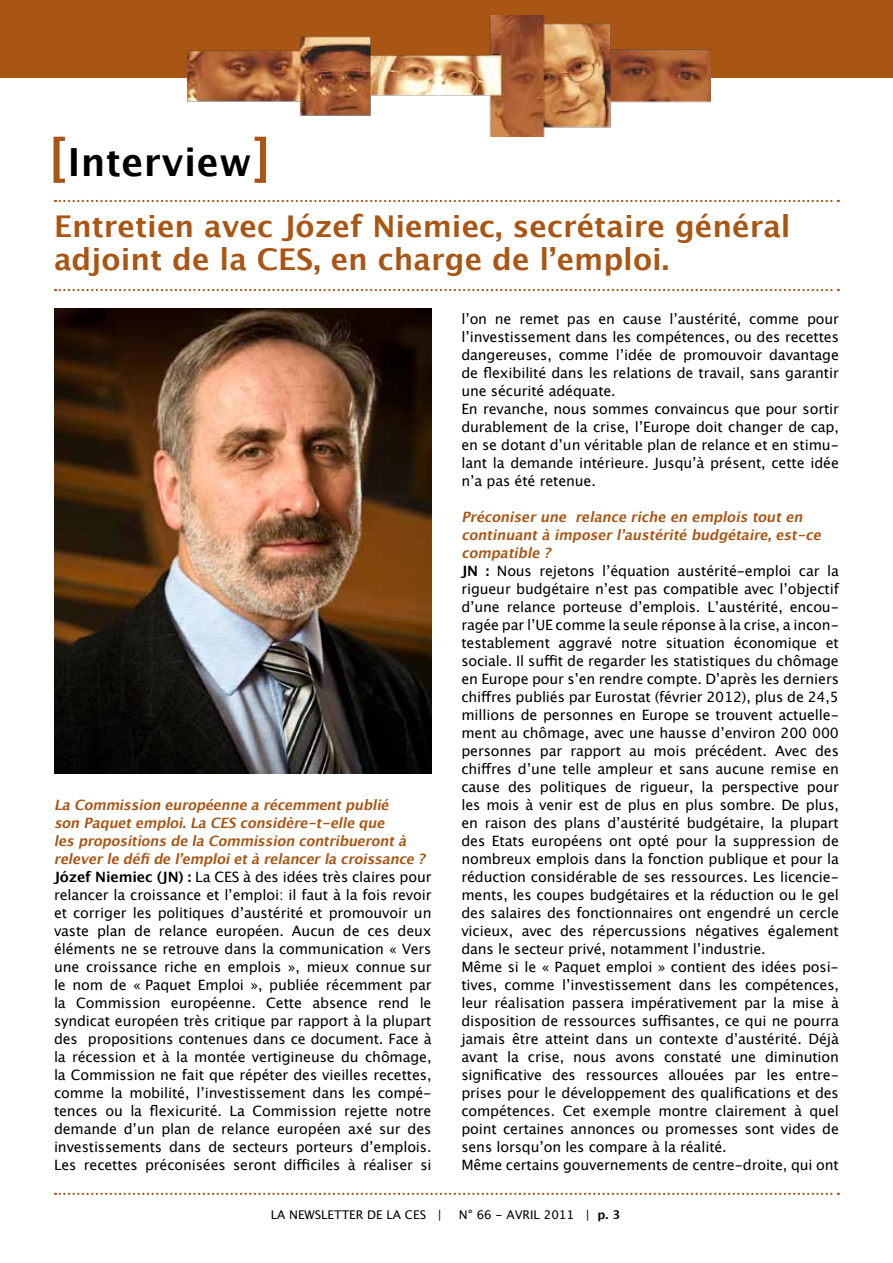
<style>
.page{position:relative;width:893px;height:1263px;background:#fff}
.page>*{position:absolute;margin:0;border:0;box-sizing:border-box;transform-origin:0 0}
.t1{font:700 38.7px "Lucida Grande";letter-spacing:.01em;color:#000}
.t2{font:700 30px/33px "Lucida Grande";color:#a95615}
.t3{font:14.25px/18px "Lucida Grande";letter-spacing:-.01em;color:#000}
.t4{font:12px "Lucida Grande";color:#000}
.s1{font-size:50.4px;color:#a95615}
.s2{font-weight:700;font-style:italic;color:#a95615}
.s3{font-weight:700}
</style>
<div class="page">
<svg style="left:55px;top:1193px;width:784px;height:2px"></svg>
<div style="left:0;top:0;width:893px;height:78px;background:#a95615"></div>
<img style="left:188px;top:15px;width:522px;height:121px">
<svg style="left:55px;top:200px;width:784px;height:2px"></svg>
<svg style="left:55px;top:289px;width:784px;height:2px"></svg>
<img style="left:54px;top:308px;width:378px;height:466px">
<h1 class="t1" style="left:49px;top:130px;width:224px"><span class="s1">[</span>Interview<span class="s1">]</span></h1>
<h2 class="t2" style="left:54px;top:210px;width:738px">Entretien avec Józef Niemiec, secrétaire général adjoint de la CES, en charge de l’emploi.</h2>
<p class="t3" style="left:54px;top:796px;width:379px"><span class="s2">LaCommission européennearécemmentpublié<br>son Paquetemploi.LaCESconsidère-t-elleque lespropositionsdelaCommission contribuerontà releverledéfi del’emploietàrelancerlacroissance?<br></span><span class="s3">Józef Niemiec (JN) :</span> La CES à des idées très claires pour relancer la croissance et l’emploi: il faut à la fois revoir et corriger les politiques d’austérité et promouvoir un vaste plan de relance européen. Aucun de ces deux éléments ne se retrouve dans la communication « Vers une croissance riche en emplois », mieux connue sur le nom de « Paquet Emploi », publiée récemment par la Commission européenne. Cette absence rend le syndicat européen très critique par rapport à la plupart des propositions contenues dans ce document. Face à la récession et à la montée vertigineuse du chômage, la Commission ne fait que répéter des vieilles recettes, comme la mobilité, l’investissement dans les compé&shy;tences ou la flexicurité. La Commission rejette notre demande d’un plan de relance européen axé sur des investissements dans de secteurs porteurs d’emplois.<br>Les recettes préconisées seront difficiles à réaliser si</p>
<p class="t3" style="left:461px;top:310px;width:379px">l’on ne remet pas en cause l’austérité, comme pour l’investissement dans les compétences, ou des recettes dangereuses, comme l’idée de promouvoir davantage de flexibilité dans les relations de travail, sans garantir une sécurité adéquate.<br>En revanche, nous sommes convaincus que pour sortir durablement de la crise, l’Europe doit changer de cap, en se dotant d’un véritable plan de relance et en stimu&shy;lant la demande intérieure. Jusqu’à présent, cette idée n’a pas été retenue.</p>
<p class="t3" style="left:461px;top:508px;width:379px"><span class="s2">Préconiserune relance riche en emploistouten continuantà imposerl’austérité budgétaire,est-ce compatible ?<br></span><span class="s3">JN :</span> Nous rejetons l’équation austérité-emploi car la rigueur budgétaire n’est pas compatible avec l’objectif d’une relance porteuse d’emplois. L’austérité, encou&shy;ragée par l’UE comme la seule réponse à la crise, a incon&shy;testablement aggravé notre situation économique et sociale. Il suffit de regarder les statistiques du chômage en Europe pour s’en rendre compte. D’après les derniers chiffres publiés par Eurostat (février 2012), plus de 24,5 millions de personnes en Europe se trouvent actuelle&shy;ment au chômage, avec une hausse d’environ 200 000 personnes par rapport au mois précédent. Avec des chiffres d’une telle ampleur et sans aucune remise en cause des politiques de rigueur, la perspective pour les mois à venir est de plus en plus sombre. De plus, en raison des plans d’austérité budgétaire, la plupart des Etats européens ont opté pour la suppression de nombreux emplois dans la fonction publique et pour la réduction considérable de ses ressources. Les licencie&shy;ments, les coupes budgétaires et la réduction ou le gel des salaires des fonctionnaires ont engendré un cercle vicieux, avec des répercussions négatives également dans le secteur privé, notamment l’industrie.<br>Même si le « Paquet emploi » contient des idées posi&shy;tives, comme l’investissement dans les compétences, leur réalisation passera impérativement par la mise à disposition de ressources suffisantes, ce qui ne pourra jamais être atteint dans un contexte d’austérité. Déjà avant la crise, nous avons constaté une diminution significative des ressources allouées par les entre&shy;prises pour le développement des qualifications et des compétences. Cet exemple montre clairement à quel point certaines annonces ou promesses sont vides de sens lorsqu’on les compare à la réalité.<br>Même certains gouvernements de centre-droite, qui ont</p>
<p class="t4" style="left:271px;top:1207px;width:65px">LA NEWSLETTER</p>
<p class="t4" style="left:367px;top:1207px;width:53px">DE LA CES</p>
<p class="t4" style="left:438px;top:1207px;width:6px">|</p>
<p class="t4" style="left:457px;top:1207px;width:165px">N° 66 - Avril 2011 | <span class="s3">p. 3</span></p>
</div>
